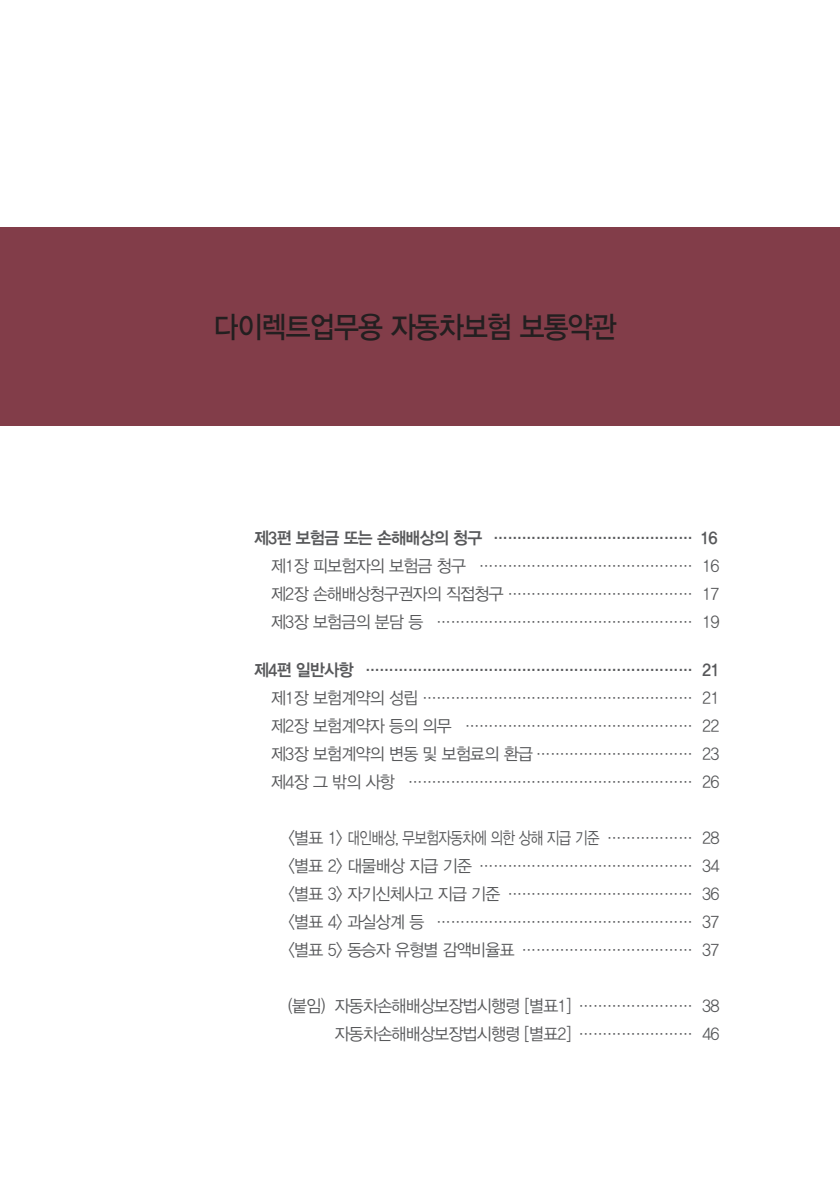
<style>
.page{position:relative;width:840px;height:1191px;background:#fff}
.page>*{position:absolute;margin:0;border:0;box-sizing:border-box;transform-origin:0 0}
.t1{font:30px "YDVYGO Std 33";letter-spacing:-.03em;color:#231f20;scale:.9 1}
.본문{font:17px "YDVYGO Std 32";letter-spacing:-.04em;color:#57585a;scale:.95 1}
.본문-2{font:17px "YDVYGO Std 34";letter-spacing:-.04em;color:#57585a;scale:.95 1}
</style>
<div class="page">
<div style="left:0;top:227px;width:839px;height:198px;background:#823d49"></div>
<p class="t1" style="left:214px;top:312px;width:449px">다이렉트업무용 자동차보험 보통약관</p>
<p class="본문-2" style="left:254px;top:529px;width:489px">제3편 보험금 또는 손해배상의 청구 …………………………………… 16</p>
<p class="본문" style="left:271px;top:557px;width:473px">제1장 피보험자의 보험금 청구 ……………………………………… 16</p>
<p class="본문" style="left:271px;top:585px;width:473px">제2장 손해배상청구권자의 직접청구 ………………………………… 17</p>
<p class="본문" style="left:271px;top:613px;width:473px">제3장 보험금의 분담 등 ……………………………………………… 19</p>
<p class="본문-2" style="left:254px;top:661px;width:491px">제4편 일반사항 …………………………………………………………… 21</p>
<p class="본문" style="left:271px;top:689px;width:473px">제1장 보험계약의 성립 ………………………………………………… 21</p>
<p class="본문" style="left:271px;top:717px;width:473px">제2장 보험계약자 등의 의무 ………………………………………… 22</p>
<p class="본문" style="left:271px;top:745px;width:473px">제3장 보험계약의 변동 및 보험료의 환급 …………………………… 23</p>
<p class="본문" style="left:271px;top:773px;width:473px">제4장 그 밖의 사항 …………………………………………………… 26</p>
<p class="본문" style="left:288px;top:829px;width:455px">&lt;별표 1&gt; 대인배상, 무보험자동차에 의한 상해 지급 기준 ……………… 28</p>
<p class="본문" style="left:288px;top:857px;width:455px">&lt;별표 2&gt; 대물배상 지급 기준 ……………………………………… 34</p>
<p class="본문" style="left:288px;top:885px;width:455px">&lt;별표 3&gt; 자기신체사고 지급 기준 ………………………………… 36</p>
<p class="본문" style="left:288px;top:913px;width:455px">&lt;별표 4&gt; 과실상계 등 ……………………………………………… 37</p>
<p class="본문" style="left:288px;top:941px;width:455px">&lt;별표 5&gt; 동승자 유형별 감액비율표 ……………………………… 37</p>
<p class="본문" style="left:288px;top:997px;width:455px">(붙임) 자동차손해배상보장법시행령 [별표1] …………………… 38</p>
<p class="본문" style="left:334px;top:1025px;width:406px">자동차손해배상보장법시행령 [별표2] …………………… 46</p>
</div>
